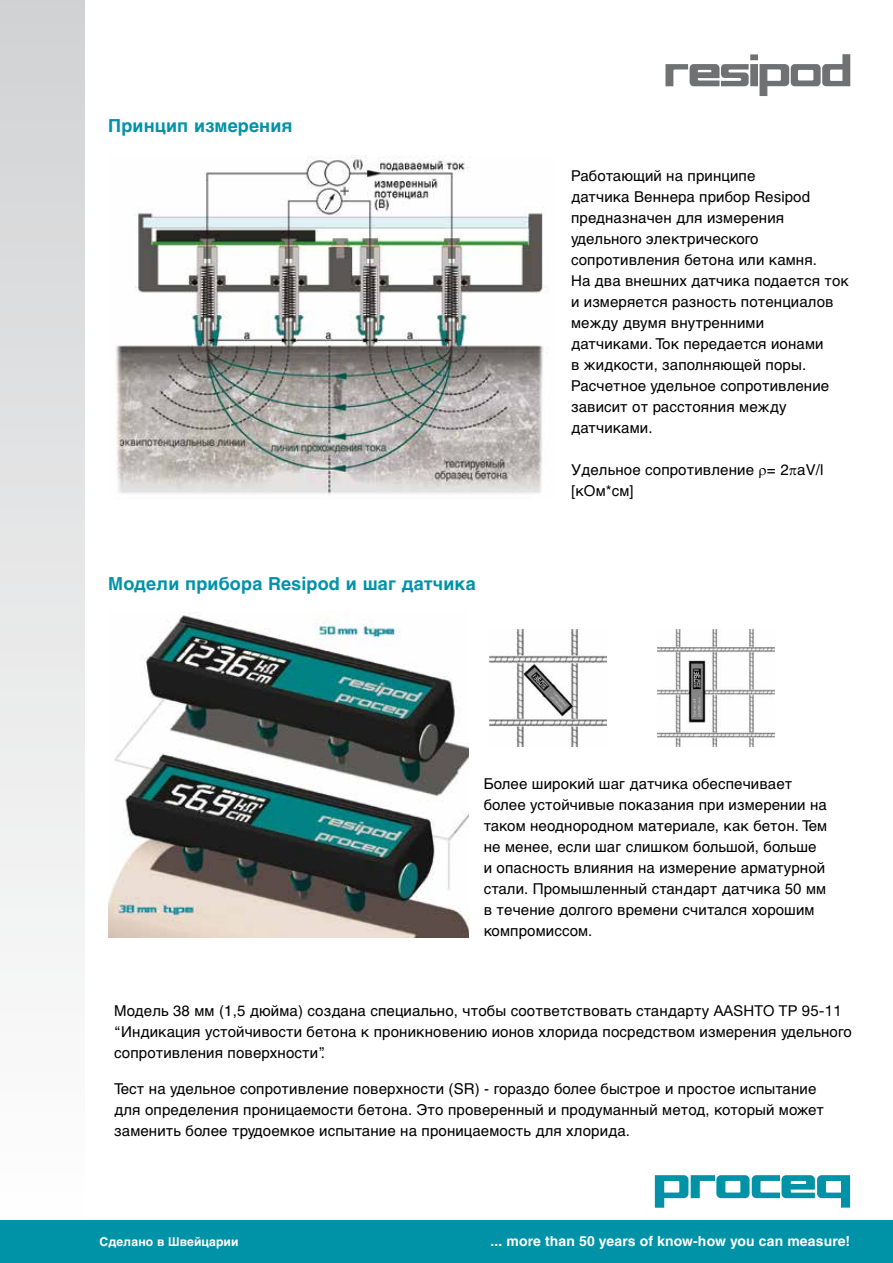
<style>
.page{position:relative;width:893px;height:1263px;background:#fff}
.page>*{position:absolute;margin:0;border:0;box-sizing:border-box;transform-origin:0 0}
.t1{font:700 18px "Helvetica Cyr";letter-spacing:.01em;color:#0092a7}
.t2{font:15px/21px "Helvetica Cyr Upright";letter-spacing:.01em;color:#000}
.t3{font:700 13.95px "Helvetica Cyr";letter-spacing:.01em;color:#fff}
.t4{font:700 12.15px "Helvetica Cyr";letter-spacing:.01em;color:#fff}
.s1{font-family:"Helvetica Neue"}
</style>
<div class="page">
<div style="left:0;top:0;width:85px;height:1245px;background:linear-gradient(to bottom,#d1d2d3,#fff)"></div>
<svg style="left:655px;top:1175px;width:195px;height:33px"></svg>
<div style="left:0;top:1220px;width:893px;height:43px;background:#0092a7"></div>
<svg style="left:665px;top:54px;width:185px;height:42px"></svg>
<img style="left:116px;top:155px;width:431px;height:340px">
<img style="left:108px;top:613px;width:361px;height:325px">
<img style="left:490px;top:630px;width:116px;height:116px">
<img style="left:657px;top:630px;width:117px;height:117px">
<p class="t1" style="left:108px;top:115px;width:186px">Принцип измерения</p>
<p class="t1" style="left:108px;top:573px;width:369px">Модели прибора Resipod и шаг датчика</p>
<p class="t2" style="left:571px;top:165px;width:279px">Работающий на принципе<br>датчика Веннера прибор Resipod предназначен для измерения удельного электрического сопротивления бетона или камня.<br>На два внешних датчика подается ток и измеряется разность потенциалов между двумя внутренними датчиками. Ток передается ионами<br>в жидкости, заполняющей поры.<br>Расчетное удельное сопротивление зависит от расстояния между датчиками.</p>
<p class="t2" style="left:571px;top:459px;width:254px">Удельное сопротивление = 2 aV/l [кОм*см]</p>
<p class="t2" style="left:484px;top:773px;width:345px">Более широкий шаг датчика обеспечивает более устойчивые показания при измерении на таком неоднородном материале, как бетон. Тем не менее, если шаг слишком большой, больше и опасность влияния на измерение арматурной стали. Промышленный стандарт датчика 50 мм в течение долгого времени считался хорошим компромиссом.</p>
<p class="t2" style="left:114px;top:1000px;width:739px">Модель 38 мм (1,5 дюйма) создана специально, чтобы соответствовать стандарту <span class="s1">AASHTO TP 95-11 </span>“Индикация устойчивости бетона к проникновению ионов хлорида посредством измерения удельного сопротивления поверхности”.</p>
<p class="t2" style="left:114px;top:1078px;width:711px">Тест на удельное сопротивление поверхности (SR) - гораздо более быстрое и простое испытание для определения проницаемости бетона. Это проверенный и продуманный метод, который может заменить более трудоемкое испытание на проницаемость для хлорида.</p>
<p class="t4" style="left:99px;top:1235px;width:141px">Сделано в Швейцарии</p>
<p class="t3" style="left:490px;top:1233px;width:361px">... more than 50 years of know-how you can measure!</p>
</div>
